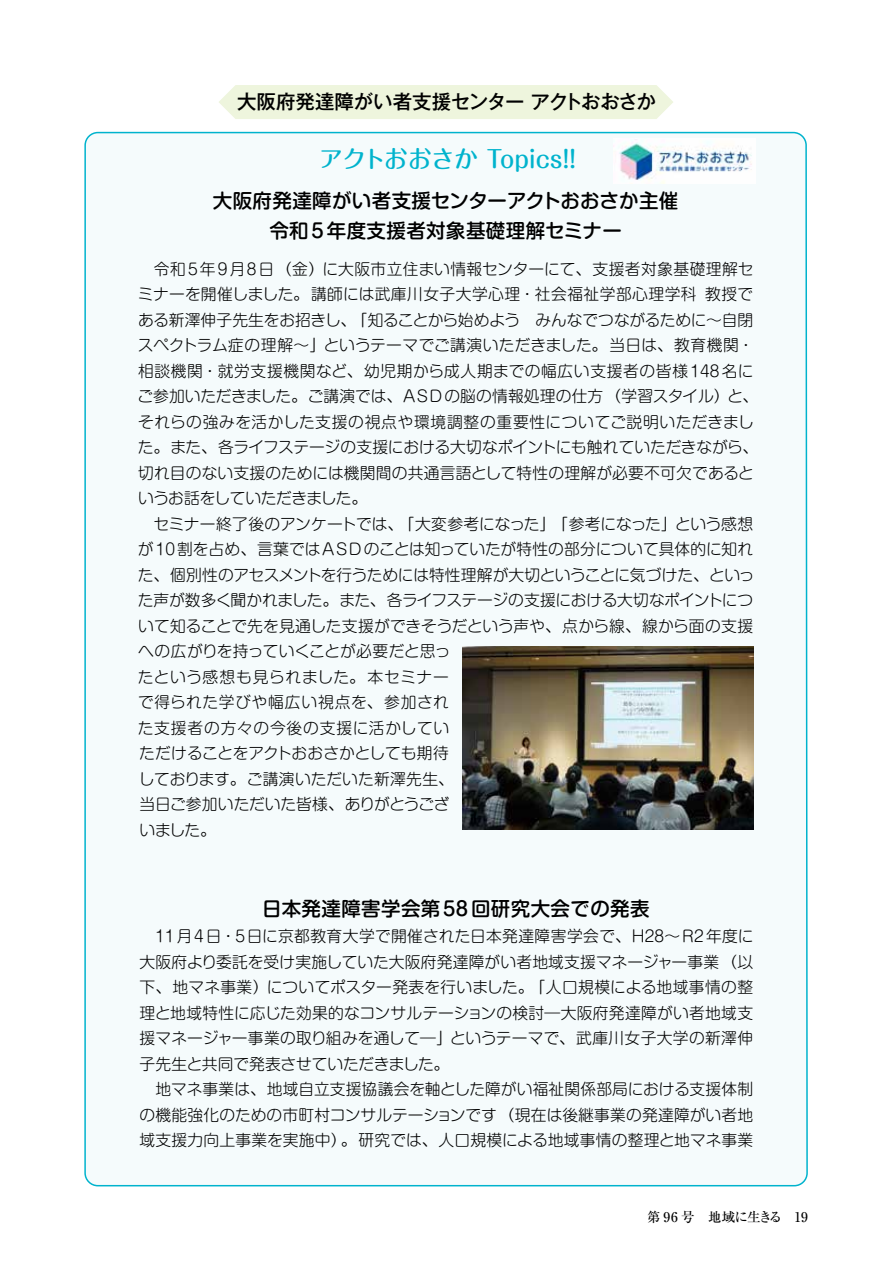
<style>
.page{position:relative;width:893px;height:1263px;background:#fff}
.page>*{position:absolute;margin:0;border:0;box-sizing:border-box;transform-origin:0 0}
.t1{font:500 24px "Maru Fo Pro";letter-spacing:-.02em;color:#00b3cd}
.t2{font:500 19.5px/30px "Shin M Go Pro";letter-spacing:.02em;color:#000;text-align:center}
.t3{font:500 19.5px "Gothic MB101 Pro";letter-spacing:-.015em;color:#000}
.t4{font:300 15.75px/25.5px "Shin M Go Pro";letter-spacing:.01em;color:#000}
.t5{font:500 13.5px "Ryumin Pro";letter-spacing:-.055em;color:#000}
</style>
<div class="page">
<div style="left:84px;top:131px;width:724px;height:1056px;background:#f5fbfc"></div>
<img style="left:613px;top:139px;width:142px;height:44px">
<div style="left:219px;top:85px;width:454px;height:34px;background:#eef5dd"></div>
<img style="left:462px;top:647px;width:292px;height:182px">
<p class="t3" style="left:237px;top:86px;width:421px">大阪府発達障がい者支援センター アクトおおさか</p>
<h1 class="t1" style="left:319px;top:140px;width:259px">アクトおおさか Topics!!</h1>
<p class="t2" style="left:213px;top:183px;width:467px">大阪府発達障がい者支援センターアクトおおさか主催令和 5年度支援者対象基礎理解セミナー</p>
<p class="t4" style="left:138px;top:254px;width:622px;text-indent:16px">令和5年9月8日（金）に大阪市立住まい情報センターにて、支援者対象基礎理解セミナーを開催しました。講師には武庫川女子大学心理・社会福祉学部心理学科 教授である新澤伸子先生をお招きし、「知ることから始めよう　みんなでつながるために～自閉スペクトラム症の理解～」というテーマでご講演いただきました。当日は、教育機関・相談機関・就労支援機関など、幼児期から成人期までの幅広い支援者の皆様148名にご参加いただきました。ご講演では、ASDの脳の情報処理の仕方（学習スタイル）と、それらの強みを活かした支援の視点や環境調整の重要性についてご説明いただきました。また、各ライフステージの支援における大切なポイントにも触れていただきながら、切れ目のない支援のためには機関間の共通言語として特性の理解が必要不可欠であるというお話をしていただきました。</p>
<p class="t4" style="left:138px;top:509px;width:618px;text-indent:16px">セミナー終了後のアンケートでは、「大変参考になった」「参考になった」という感想が10割を占め、言葉ではASDのことは知っていたが特性の部分について具体的に知れた、個別性のアセスメントを行うためには特性理解が大切ということに気づけた、といった声が数多く聞かれました。また、各ライフステージの支援における大切なポイントについて知ることで先を見通した支援ができそうだという声や、点から線、線から面の支援への広がりを持っていくことが必要だと思っ<br>たという感想も見られました。本セミナー<br>で得られた学びや幅広い視点を、参加され<br>た支援者の方々の今後の支援に活かしてい<br>ただけることをアクトおおさかとしても期待<br>しております。ご講演いただいた新澤先生、<br>当日ご参加いただいた皆様、ありがとうござ<br>いました。</p>
<p class="t2" style="left:262px;top:891px;width:389px">日本発達障害学会第 58回研究大会での発表</p>
<p class="t4" style="left:140px;top:922px;width:616px;text-align:justify;text-indent:16px">11月4日・5日に京都教育大学で開催された日本発達障害学会で、H28～R2年度に大阪府より委託を受け実施していた大阪府発達障がい者地域支援マネージャー事業（以下、地マネ事業）についてポスター発表を行いました。「人口規模による地域事情の整理と地域特性に応じた効果的なコンサルテーションの検討―大阪府発達障がい者地域支援マネージャー事業の取り組みを通して―」というテーマで、武庫川女子大学の新澤伸子先生と共同で発表させていただきました。</p>
<p class="t4" style="left:140px;top:1075px;width:615px;text-align:justify;text-indent:16px">地マネ事業は、地域自立支援協議会を軸とした障がい福祉関係部局における支援体制の機能強化のための市町村コンサルテーションです（現在は後継事業の発達障がい者地域支援力向上事業を実施中）。研究では、人口規模による地域事情の整理と地マネ事業</p>
<p class="t5" style="left:647px;top:1206px;width:163px">第 96 号　地域に生きる　19</p>
</div>
